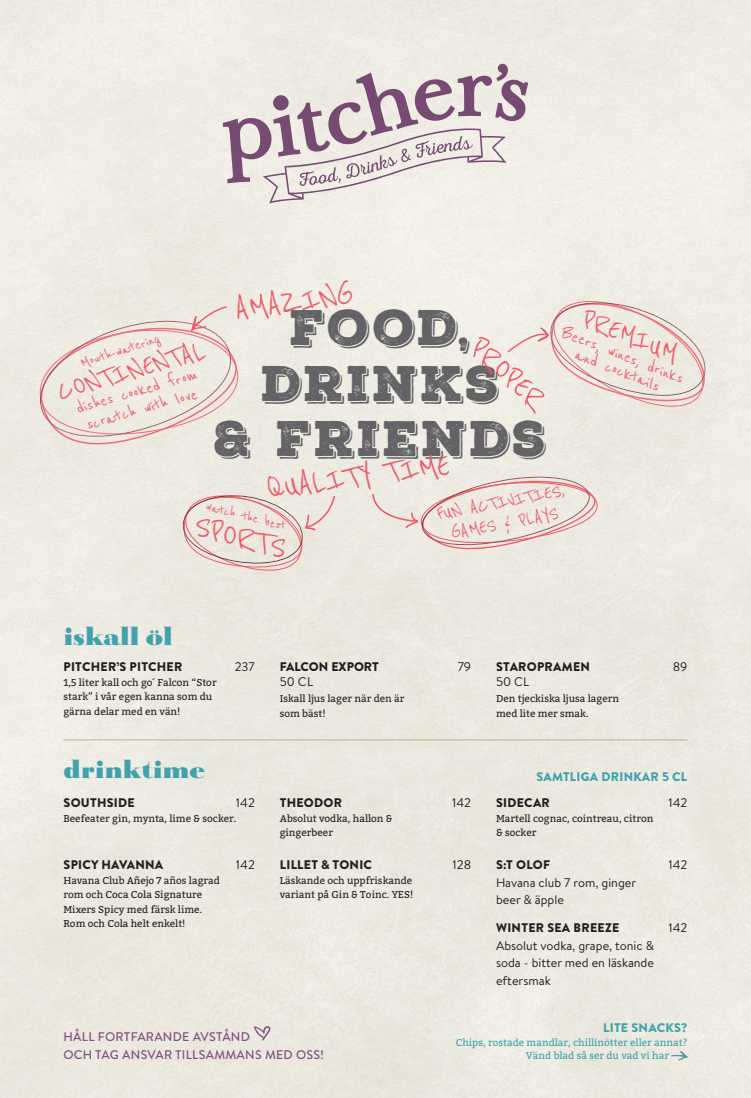
<style>
.page{position:relative;width:751px;height:1098px;background:#fff}
.page>*{position:absolute;margin:0;border:0;box-sizing:border-box;transform-origin:0 0}
.t1{font:48.5px/55.2px "Nexa Rust Slab Black Shadow 01";letter-spacing:.06em;color:#636366;text-align:center}
.t2{font:35.88px "Reenie Beanie";color:#f05a67}
.t3{font:35.62px "Reenie Beanie";color:#f05a67}
.t4{font:31.38px "Reenie Beanie";color:#f05a67}
.t5{font:800 25px "Ratio Modern";color:#41a1ac}
.t6{font:20.62px/21.4px "Reenie Beanie";color:#f05a67;text-align:center}
.t7{font:20px/18.6px "Reenie Beanie";color:#f05a67}
.t8{font:17.12px "Reenie Beanie";color:#f05a67}
.t9{font:16px "Reenie Beanie";color:#f05a67}
.t10{font:12.5px/17.5px "Brandon Text";color:#231f20}
.t11{font:900 12.5px "Brandon Text";letter-spacing:.02em;color:#231f20}
.t12{font:500 12.5px/18.8px "Brandon Text";letter-spacing:.02em;color:#7f5180}
.t13{font:900 12.5px "Brandon Text";letter-spacing:.02em;color:#41a1ac}
.t14{font:900 12.5px "Brandon Text";color:#231f20}
.t15{font:10px/14.5px "Bitter";color:#231f20}
.t16{font:10px/13.8px "Bitter";color:#41a1ac}
</style>
<div class="page">
<svg style="left:223px;top:64px;width:305px;height:139px;background:#d7cdcd"></svg>
<div style="left:22px;top:294px;width:224px;height:168px;background:#edebe2"></div>
<div style="left:32px;top:258px;width:212px;height:194px;background:#eeebe2"></div>
<svg style="left:506px;top:288px;width:210px;height:124px;background:#ece4dc"></svg>
<div style="left:371px;top:441px;width:233px;height:140px;background:#edeae1"></div>
<svg style="left:177px;top:487px;width:159px;height:87px;background:#e9dfd7"></svg>
<hr style="left:63px;top:739px;width:624px;height:1px;background:#ccbca5">
<svg style="left:254px;top:1025px;width:16px;height:16px"></svg>
<div style="left:648px;top:1010px;width:61px;height:51px;background:#edeae1"></div>
<svg style="left:0;top:0;width:4px;height:4px"></svg>
<svg style="left:0;top:1094px;width:4px;height:4px"></svg>
<svg style="left:746px;top:0;width:5px;height:4px"></svg>
<svg style="left:746px;top:1094px;width:5px;height:4px"></svg>
<h3 class="t3" style="left:232px;top:289px;width:121px;rotate:-7deg">AMAZING</h3>
<h3 class="t4" style="left:590px;top:301px;width:101px;rotate:21deg">PREMIUM</h3>
<h1 class="t1" style="left:214px;top:302px;width:333px">FOOD,<br>DRINKS<br>&amp; FRIENDS</h1>
<h3 class="t7" style="left:564px;top:325px;width:132px;line-height:15.8px;text-align:center;rotate:21deg">Beers, wines, drinks and cocktails</h3>
<h3 class="t3" style="left:488px;top:328px;width:91px;rotate:42deg">PROPER</h3>
<h3 class="t8" style="left:78px;top:354px;width:84px;rotate:-18deg">Mouth-watering</h3>
<h3 class="t4" style="left:53px;top:374px;width:154px;rotate:-16deg">CONTINENTAL</h3>
<h3 class="t7" style="left:75px;top:400px;width:126px;rotate:-16deg">dishes cooked from scratch with love</h3>
<h3 class="t3" style="left:264px;top:467px;width:186px;rotate:-7deg">QUALITY TIME</h3>
<h3 class="t6" style="left:435px;top:504px;width:131px;rotate:-11deg">FUN ACTIVITIES,<br>GAMES &amp; PLAYS</h3>
<h3 class="t9" style="left:208px;top:497px;width:84px;rotate:15deg">watch the best</h3>
<h2 class="t2" style="left:200px;top:505px;width:95px;rotate:14deg">SPORTS</h2>
<h3 class="t5" style="left:63px;top:620px;width:111px">iskall öl</h3>
<p class="t11" style="left:64px;top:658px;width:120px">PITCHER’S PITCHER</p>
<p class="t15" style="left:63px;top:675px;width:155px">1,5 liter kall och go´ Falcon “Stor stark” i vår egen kanna som du gärna delar med en vän!</p>
<h3 class="t5" style="left:63px;top:753px;width:143px">drinktime</h3>
<p class="t10" style="left:235px;top:658px;width:22px">237</p>
<p class="t11" style="left:64px;top:794px;width:73px">SOUTHSIDE</p>
<p class="t15" style="left:63px;top:811px;width:174px">Beefeater gin, mynta, lime &amp; socker.</p>
<p class="t10" style="left:236px;top:794px;width:20px">142</p>
<p class="t14" style="left:280px;top:658px;width:101px">FALCON EXPORT</p>
<p class="t15" style="left:280px;top:691px;width:126px">Iskall ljus lager när den är som bäst!</p>
<p class="t11" style="left:496px;top:658px;width:95px">STAROPRAMEN</p>
<p class="t15" style="left:496px;top:691px;width:125px">Den tjeckiska ljusa lagern med lite mer smak.</p>
<p class="t10" style="left:457px;top:658px;width:15px">79</p>
<p class="t10" style="left:280px;top:672px;width:35px">50 CL</p>
<p class="t10" style="left:496px;top:672px;width:35px">50 CL</p>
<p class="t10" style="left:672px;top:658px;width:16px">89</p>
<p class="t11" style="left:280px;top:794px;width:64px">THEODOR</p>
<p class="t15" style="left:280px;top:811px;width:114px">Absolut vodka, hallon &amp; gingerbeer</p>
<p class="t10" style="left:452px;top:794px;width:20px">142</p>
<p class="t13" style="left:536px;top:768px;width:152px">SAMTLIGA DRINKAR 5 CL</p>
<p class="t11" style="left:496px;top:794px;width:55px">SIDECAR</p>
<p class="t15" style="left:496px;top:811px;width:159px">Martell cognac, cointreau, citron &amp; socker</p>
<p class="t10" style="left:668px;top:794px;width:20px">142</p>
<p class="t11" style="left:64px;top:856px;width:101px">SPICY HAVANNA</p>
<p class="t15" style="left:63px;top:872px;width:158px">Havana Club Añejo 7 años lagrad rom och Coca Cola Signature<br>Mixers Spicy med färsk lime.<br>Rom och Cola helt enkelt!</p>
<p class="t10" style="left:236px;top:855px;width:20px">142</p>
<p class="t10" style="left:452px;top:855px;width:20px">128</p>
<p class="t10" style="left:668px;top:855px;width:20px">142</p>
<p class="t11" style="left:280px;top:856px;width:94px">LILLET &amp; TONIC</p>
<p class="t15" style="left:280px;top:872px;width:135px">Läskande och uppfriskande variant på Gin &amp; Toinc. YES!</p>
<p class="t11" style="left:496px;top:856px;width:55px">S:T OLOF</p>
<p class="t10" style="left:496px;top:873px;width:142px">Havana club 7 rom, ginger beer &amp; äpple</p>
<p class="t11" style="left:496px;top:919px;width:125px">WINTER SEA BREEZE</p>
<p class="t10" style="left:496px;top:936px;width:159px;text-align:justify">Absolut vodka, grape, tonic &amp; soda - bitter med en läskande eftersmak</p>
<p class="t10" style="left:668px;top:918px;width:20px">142</p>
<p class="t12" style="left:64px;top:1026px;width:261px">HÅLL FORTFARANDE AVSTÅND<br>OCH TAG ANSVAR TILLSAMMANS MED OSS!</p>
<p class="t13" style="left:603px;top:1018px;width:86px">LITE SNACKS?</p>
<p class="t16" style="left:526px;top:1035px;width:163px;text-indent:-70px">Chips, rostade mandlar, chillinötter eller annat?<br>Vänd blad så ser du vad vi har</p>
</div>
